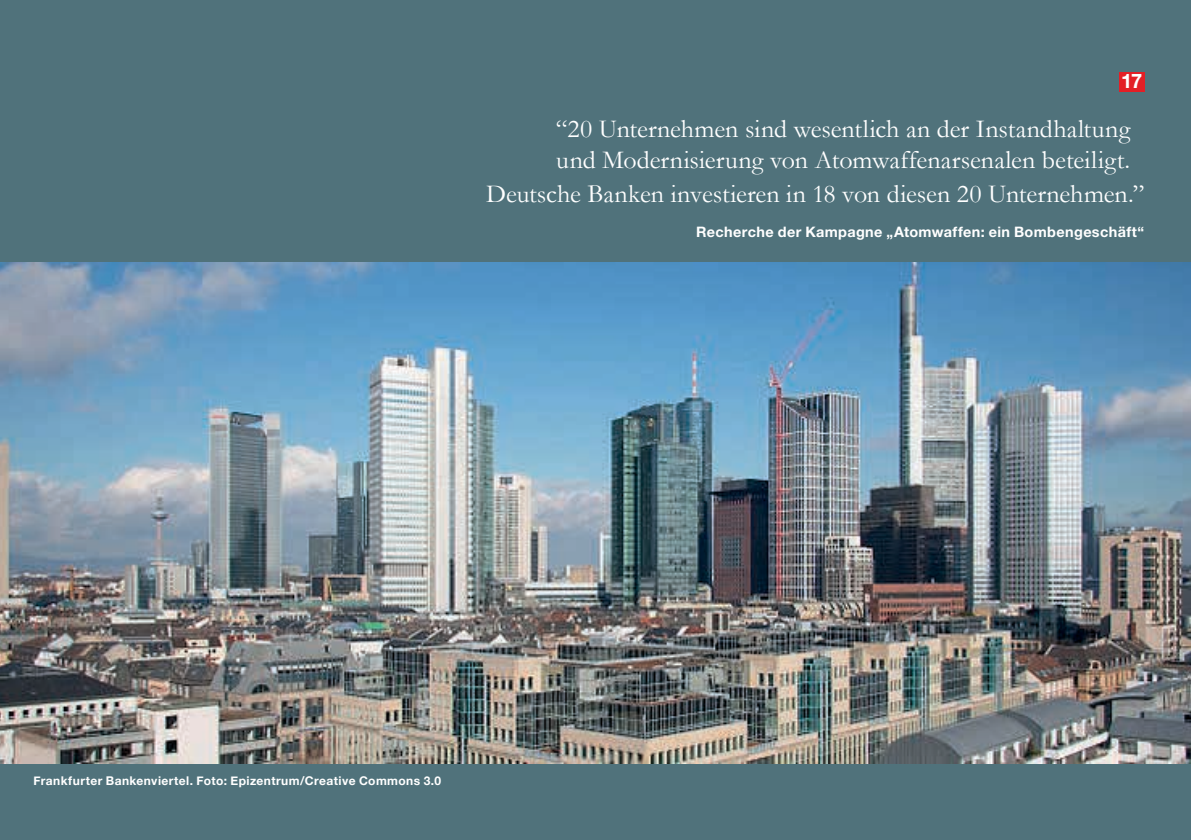
<style>
.page{position:relative;width:1191px;height:840px;background:#fff}
.page>*{position:absolute;margin:0;border:0;box-sizing:border-box;transform-origin:0 0}
.t1{font:26px/31.2px "Garamond";color:#fff}
.t2{font:700 20px "Helvetica Neue LT Std";color:#fff}
.t3{font:700 14.4px "Helvetica Neue LT Std";letter-spacing:.025em;color:#fff}
.t4{font:700 12px "Helvetica Neue";letter-spacing:.035em;color:#fff}
</style>
<div class="page">
<div style="left:0;top:0;width:1191px;height:839px;background:#50727b"></div>
<img style="left:0;top:262px;width:1191px;height:501px">
<div style="left:1119px;top:72px;width:25px;height:20px;background:#e31f26"></div>
<p class="t2" style="left:1121px;top:69px;width:23px">17</p>
<p class="t1" style="left:555px;top:113px;width:576px">“20 Unternehmen sind wesentlich an der Instandhaltung und Modernisierung von Atomwaffenarsenalen beteiligt.</p>
<p class="t1" style="left:486px;top:177px;width:660px">Deutsche Banken investieren in 18 von diesen 20 Unternehmen.”</p>
<p class="t3" style="left:696px;top:223px;width:450px">Recherche der Kampagne „Atomwaffen: ein Bombengeschäft“</p>
<p class="t4" style="left:33px;top:772px;width:409px">Frankfurter Bankenviertel. Foto: Epizentrum/Creative Commons 3.0</p>
</div>
